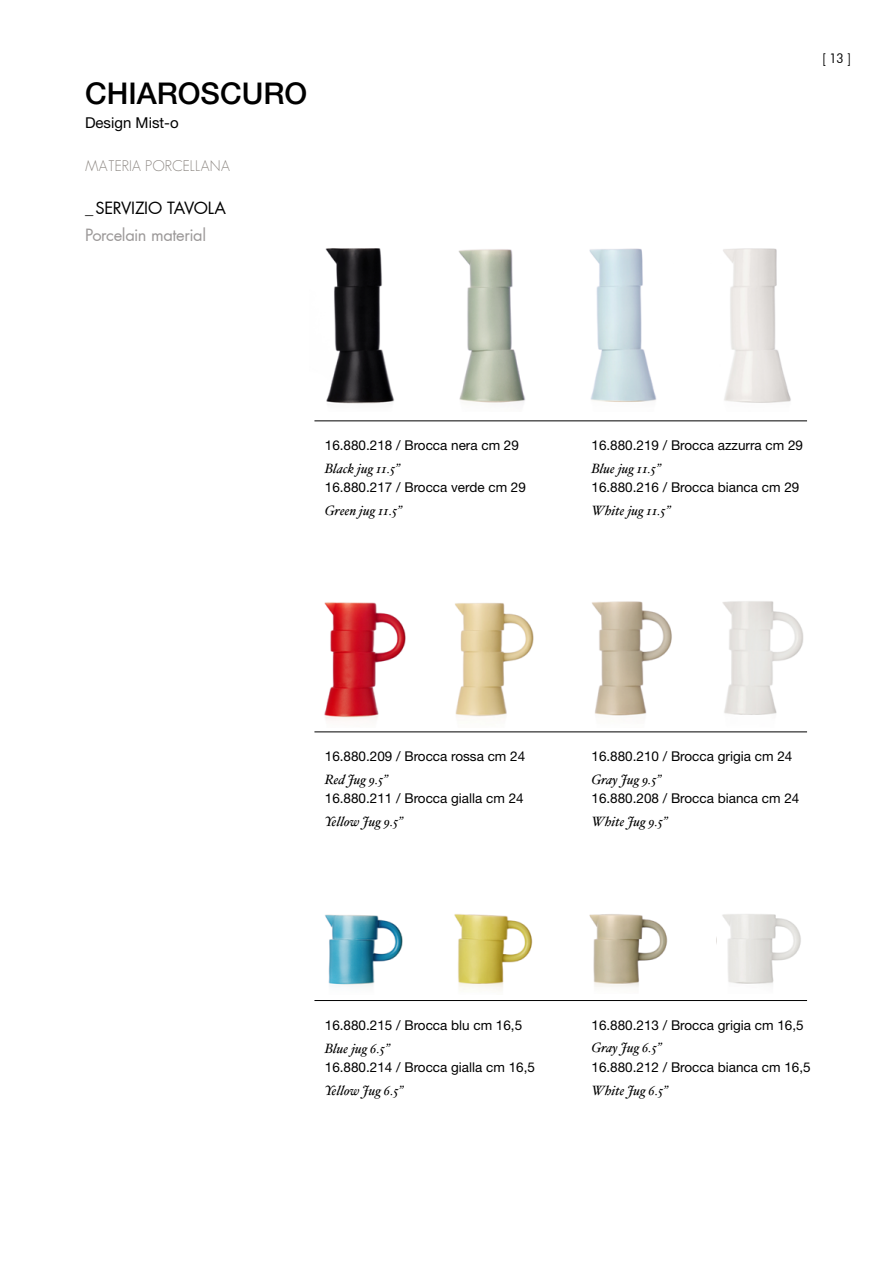
<style>
.page{position:relative;width:893px;height:1263px;background:#fff}
.page>*{position:absolute;margin:0;border:0;box-sizing:border-box;transform-origin:0 0}
.t1{font:500 30px "Helvetica Neue";color:#000}
.t2{font:16.5px "Futura";letter-spacing:-.025em;color:#9c9999}
.t3{font:16.5px "Futura";letter-spacing:-.02em;color:#000}
.t4{font:300 15px "Geosans";color:#88827d}
.t5{font:15px "Helvetica Neue";color:#000}
.t6{font:13.5px "Helvetica Neue";color:#000}
.t7{font:italic 13.5px "H Text";color:#000}
.t8{font:13.5px "Futura BT";color:#000;scale:.9 1}
</style>
<div class="page">
<img style="left:325px;top:248px;width:69px;height:156px">
<img style="left:458px;top:249px;width:67px;height:154px">
<img style="left:589px;top:248px;width:68px;height:154px">
<img style="left:723px;top:248px;width:68px;height:155px">
<hr style="left:314px;top:420px;width:493px;height:1px;background:#000">
<hr style="left:314px;top:731px;width:493px;height:1px;background:#000">
<hr style="left:314px;top:1000px;width:493px;height:1px;background:#000">
<img style="left:324px;top:602px;width:82px;height:118px">
<img style="left:455px;top:603px;width:79px;height:114px">
<img style="left:592px;top:601px;width:80px;height:115px">
<img style="left:722px;top:601px;width:82px;height:114px">
<img style="left:325px;top:914px;width:78px;height:73px">
<img style="left:454px;top:914px;width:79px;height:77px">
<img style="left:589px;top:914px;width:79px;height:73px">
<img style="left:722px;top:914px;width:79px;height:70px">
<h1 class="t1" style="left:85px;top:76px;width:224px">CHIAROSCURO</h1>
<p class="t5" style="left:85px;top:114px;width:95px">Design Mist-o</p>
<p class="t4" style="left:85px;top:157px;width:147px">MATERIA PORCELLANA</p>
<p class="t3" style="left:85px;top:198px;width:142px">_SERVIZIO TAVOLA</p>
<p class="t2" style="left:85px;top:225px;width:123px">Porcelain material</p>
<p class="t8" style="left:822px;top:50px;width:33px">[ 13 ]</p>
<p class="t6" style="left:325px;top:437px;width:196px">16.880.218 / Brocca nera cm 29</p>
<p class="t7" style="left:325px;top:460px;width:77px">Black jug 11.5”</p>
<p class="t6" style="left:325px;top:479px;width:203px">16.880.217 / Brocca verde cm 29</p>
<p class="t7" style="left:325px;top:502px;width:78px">Green jug 11.5”</p>
<p class="t6" style="left:591px;top:437px;width:213px">16.880.219 / Brocca azzurra cm 29</p>
<p class="t7" style="left:591px;top:460px;width:71px">Blue jug 11.5”</p>
<p class="t6" style="left:591px;top:479px;width:209px">16.880.216 / Brocca bianca cm 29</p>
<p class="t7" style="left:591px;top:502px;width:80px">White jug 11.5”</p>
<p class="t6" style="left:325px;top:748px;width:202px">16.880.209 / Brocca rossa cm 24</p>
<p class="t7" style="left:325px;top:771px;width:65px">Red Jug 9.5”</p>
<p class="t6" style="left:325px;top:790px;width:200px">16.880.211 / Brocca gialla cm 24</p>
<p class="t7" style="left:325px;top:813px;width:79px">Yellow Jug 9.5”</p>
<p class="t6" style="left:591px;top:748px;width:202px">16.880.210 / Brocca grigia cm 24</p>
<p class="t7" style="left:591px;top:771px;width:71px">Gray Jug 9.5”</p>
<p class="t6" style="left:591px;top:790px;width:209px">16.880.208 / Brocca bianca cm 24</p>
<p class="t7" style="left:591px;top:813px;width:78px">White Jug 9.5”</p>
<p class="t6" style="left:325px;top:1017px;width:199px">16.880.215 / Brocca blu cm 16,5</p>
<p class="t7" style="left:325px;top:1040px;width:66px">Blue jug 6.5”</p>
<p class="t6" style="left:325px;top:1059px;width:212px">16.880.214 / Brocca gialla cm 16,5</p>
<p class="t7" style="left:325px;top:1082px;width:80px">Yellow Jug 6.5”</p>
<p class="t6" style="left:591px;top:1017px;width:214px">16.880.213 / Brocca grigia cm 16,5</p>
<p class="t7" style="left:591px;top:1040px;width:71px">Gray Jug 6.5”</p>
<p class="t6" style="left:591px;top:1059px;width:221px">16.880.212 / Brocca bianca cm 16,5</p>
<p class="t7" style="left:591px;top:1082px;width:78px">White Jug 6.5”</p>
</div>
